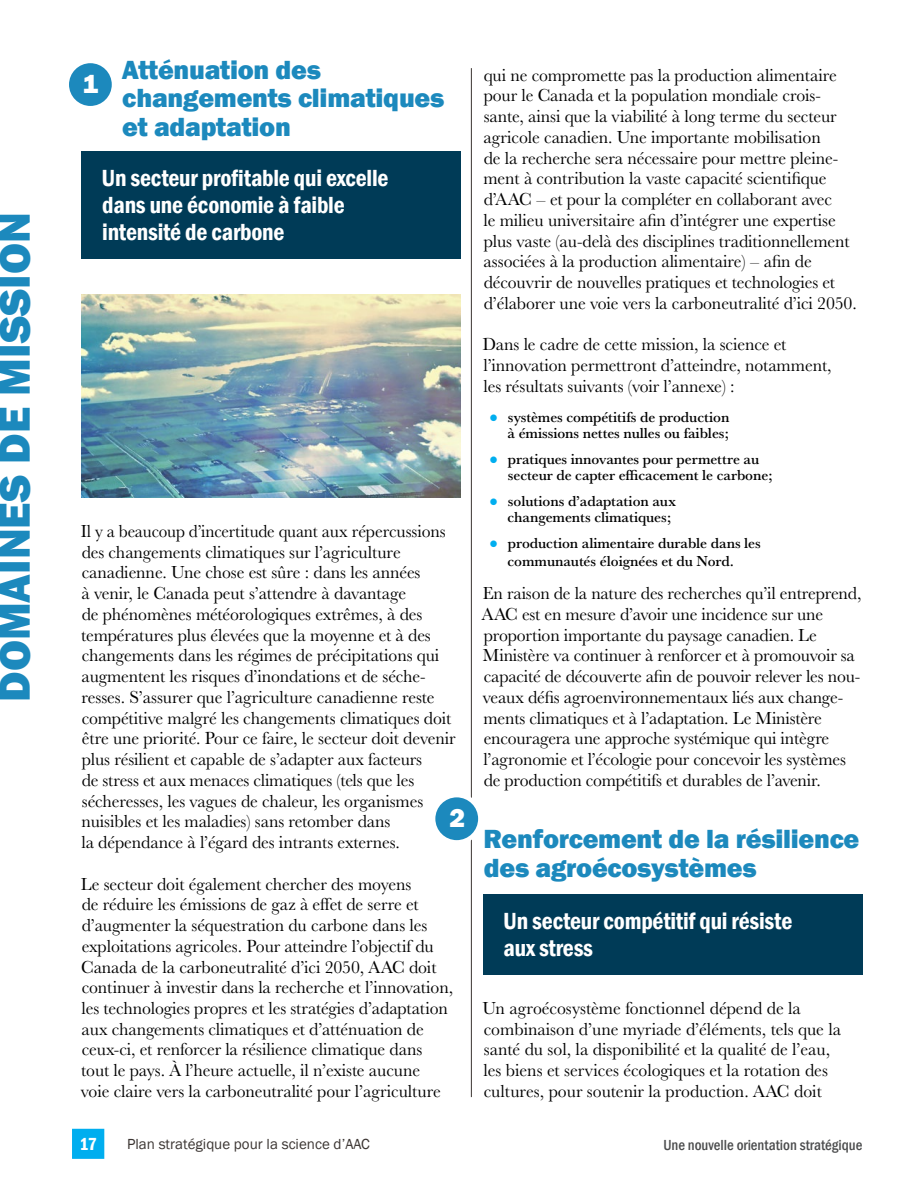
<style>
.page{position:relative;width:918px;height:1188px;background:#fff}
.page>*{position:absolute;margin:0;border:0;box-sizing:border-box;transform-origin:0 0}
.Mission_Side_Headers{font:800 45px "Franklin Gothic";color:#1c89bd}
.Missions_Headers_FR{font:800 27px/28.5px "Franklin Gothic";letter-spacing:-.01em;color:#1c89bd}
.Missions_Headers{font:800 27px/28.5px "Franklin Gothic";letter-spacing:-.01em;color:#1c89bd}
.Paragraph_on_Solid{font:800 27px "Franklin Gothic";color:#fff}
.Pillars___Missions_T{font:600 condensed 24px/27px "Franklin Gothic";letter-spacing:-.01em;color:#fff}
.Paragraph_Style_1_FR{font:18px/20.7px "Baskerville URW";letter-spacing:-.005em;color:#000}
.Paragraph_Style_1_FR-2{font:18px/20.7px "Baskerville URW";letter-spacing:-.005em;color:#000;scale:.95 1}
.t1{font:600 condensed 18px "Franklin Gothic";color:#fff}
.t2{font:500 15px/16.5px "Baskerville URW";letter-spacing:-.005em;color:#000}
.t3{font:15px "Franklin Gothic";color:#3b3532}
.t4{font:500 condensed 15px "Franklin Gothic";color:#4b4c4d}
.s1{font-family:"Franklin Gothic";font-weight:800;color:#00aeef}
</style>
<div class="page">
<div style="left:81px;top:151px;width:380px;height:107px;background:#003b57"></div>
<div style="left:483px;top:894px;width:380px;height:81px;background:#003b57"></div>
<div style="left:72px;top:1129px;width:32px;height:30px;background:#00aeef"></div>
<img style="left:81px;top:295px;width:380px;height:203px">
<hr style="left:471px;top:68px;width:1px;height:1029px;background:#3b3532">
<div style="left:433px;top:795px;width:47px;height:47px;background:#1c89bd;border-radius:50%"></div>
<div style="left:431px;top:793px;width:52px;height:52px;border:4px solid #fff;border-radius:50%"></div>
<div style="left:67px;top:61px;width:47px;height:47px;background:#1c89bd;border-radius:50%"></div>
<div style="left:65px;top:59px;width:51px;height:51px;border:4px solid #fff;border-radius:50%"></div>
<h1 class="Mission_Side_Headers" style="left:-14px;top:702px;width:491px;rotate:-90deg">DOMAINES DE MISSION</h1>
<p class="Paragraph_on_Solid" style="left:82px;top:67px;width:17px">1</p>
<h2 class="Missions_Headers_FR" style="left:122px;top:56px;width:324px">Atténuation des changements climatiques et adaptation</h2>
<p class="Pillars___Missions_T" style="left:102px;top:164px;width:289px">Un secteur profitable qui excelle dans une économie à faible intensité de carbone</p>
<p class="Paragraph_Style_1_FR-2" style="left:81px;top:520px;width:396px">Il y a beaucoup d’incertitude quant aux répercussions des changements climatiques sur l’agriculture canadienne. Une chose est sûre : dans les années<br>à venir, le Canada peut s’attendre à davantage<br>de phénomènes météorologiques extrêmes, à des températures plus élevées que la moyenne et à des changements dans les régimes de précipitations qui augmentent les risques d’inondations et de séche&shy;resses. S’assurer que l’agriculture canadienne reste compétitive malgré les changements climatiques doit être une priorité. Pour ce faire, le secteur doit devenir plus résilient et capable de s’adapter aux facteurs<br>de stress et aux menaces climatiques (tels que les sécheresses, les vagues de chaleur, les organismes nuisibles et les maladies) sans retomber dans<br>la dépendance à l’égard des intrants externes.</p>
<p class="Paragraph_Style_1_FR" style="left:81px;top:873px;width:374px">Le secteur doit également chercher des moyens<br>de réduire les émissions de gaz à effet de serre et d’augmenter la séquestration du carbone dans les exploitations agricoles. Pour atteindre l’objectif du Canada de la carboneutralité d’ici 2050, AAC doit continuer à investir dans la recherche et l’innovation, les technologies propres et les stratégies d’adaptation aux changements climatiques et d’atténuation de ceux-ci, et renforcer la résilience climatique dans tout le pays. À l’heure actuelle, il n’existe aucune<br>voie claire vers la carboneutralité pour l’agriculture</p>
<p class="Paragraph_on_Solid" style="left:449px;top:801px;width:17px">2</p>
<p class="Paragraph_Style_1_FR" style="left:483px;top:64px;width:375px">qui ne compromette pas la production alimentaire pour le Canada et la population mondiale crois&shy;sante, ainsi que la viabilité à long terme du secteur agricole canadien. Une importante mobilisation<br>de la recherche sera nécessaire pour mettre pleine&shy;ment à contribution la vaste capacité scientifique d’AAC – et pour la compléter en collaborant avec<br>le milieu universitaire afin d’intégrer une expertise plus vaste (au-delà des disciplines traditionnellement associées à la production alimentaire) – afin de découvrir de nouvelles pratiques et technologies et d’élaborer une voie vers la carboneutralité d’ici 2050.</p>
<p class="Paragraph_Style_1_FR" style="left:483px;top:333px;width:351px">Dans le cadre de cette mission, la science et l’innovation permettront d’atteindre, notamment, les résultats suivants (voir l’annexe) :</p>
<p class="t2" style="left:489px;top:408px;width:242px;text-align:right"><span class="s1">●</span> systèmes compétitifs de production à émissions nettes nulles ou faibles;</p>
<p class="t2" style="left:508px;top:450px;width:266px;text-indent:-19px"><span class="s1">●</span> pratiques innovantes pour permettre au secteur de capter efficacement le carbone;</p>
<p class="t2" style="left:508px;top:492px;width:170px;text-indent:-19px"><span class="s1">●</span> solutions d’adaptation aux changements climatiques;</p>
<p class="t2" style="left:489px;top:533px;width:273px;line-height:18px;text-align:center"><span class="s1">●</span> production alimentaire durable dans les communautés éloignées et du Nord.</p>
<p class="Paragraph_Style_1_FR" style="left:482px;top:582px;width:381px">En raison de la nature des recherches qu’il entreprend, AAC est en mesure d’avoir une incidence sur une proportion importante du paysage canadien. Le Ministère va continuer à renforcer et à promouvoir sa capacité de découverte afin de pouvoir relever les nou&shy;veaux défis agroenvironnementaux liés aux change&shy;ments climatiques et à l’adaptation. Le Ministère encouragera une approche systémique qui intègre l’agronomie et l’écologie pour concevoir les systèmes de production compétitifs et durables de l’avenir.</p>
<h2 class="Missions_Headers" style="left:484px;top:825px;width:377px">Renforcement de la résilience des agroécosystèmes</h2>
<p class="Pillars___Missions_T" style="left:503px;top:907px;width:291px">Un secteur compétitif qui résiste aux stress</p>
<p class="Paragraph_Style_1_FR" style="left:483px;top:997px;width:360px">Un agroécosystème fonctionnel dépend de la combinaison d’une myriade d’éléments, tels que la santé du sol, la disponibilité et la qualité de l’eau, les biens et services écologiques et la rotation des cultures, pour soutenir la production. AAC doit</p>
<p class="t1" style="left:79px;top:1132px;width:19px">17</p>
<p class="t3" style="left:127px;top:1135px;width:244px">Plan stratégique pour la science d’AAC</p>
<p class="t4" style="left:663px;top:1135px;width:201px">Une nouvelle orientation stratégique</p>
</div>
